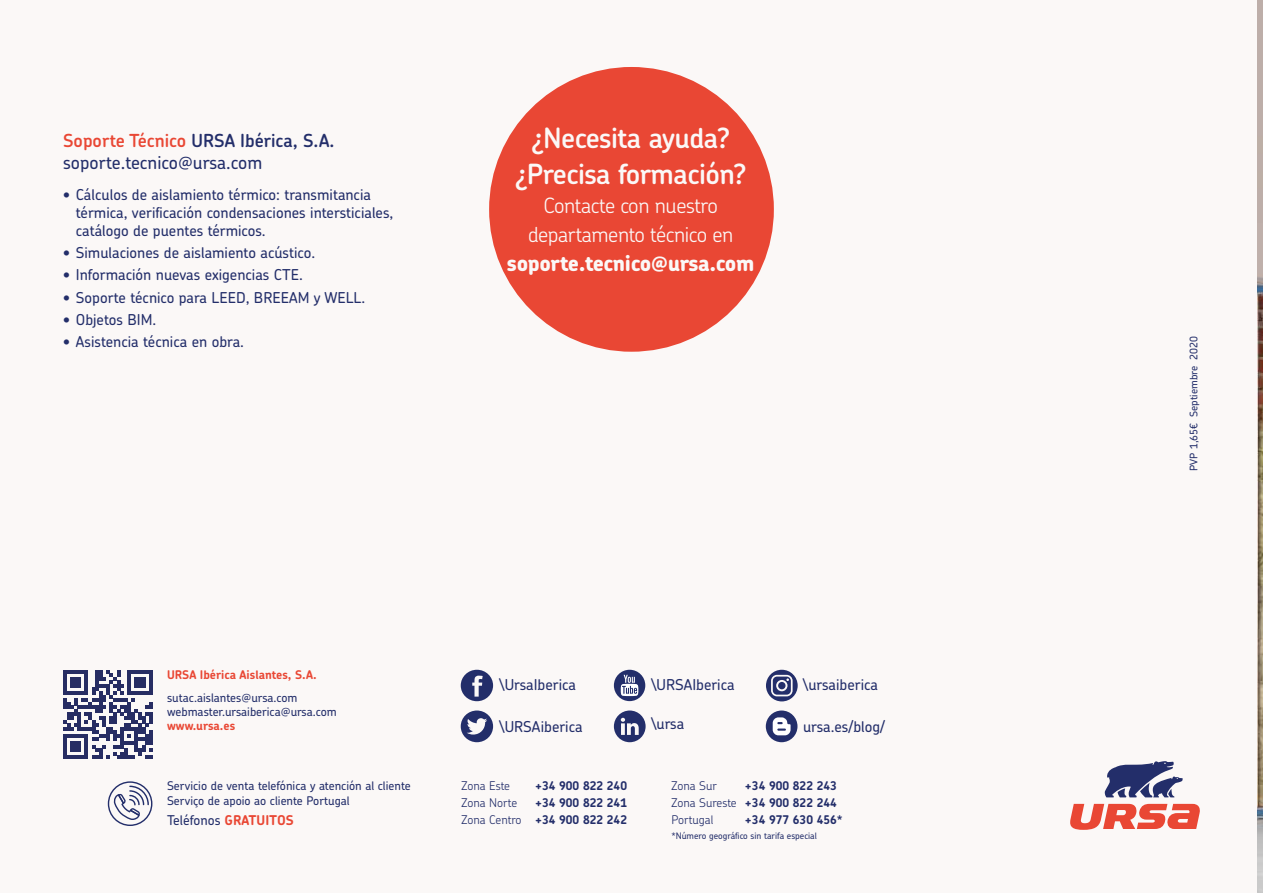
<style>
.page{position:relative;width:1263px;height:893px;background:#fbf8f7}
.page>*{position:absolute;margin:0;border:0;box-sizing:border-box;transform-origin:0 0}
.t1{font:600 27.9px/36.2px "Chevin Pro";letter-spacing:-.02em;color:#fbf8f7;text-align:center}
.t2{font:800 21.3px "Chevin Pro";letter-spacing:-.02em;color:#fbf8f7}
.t3{font:300 21px/28.8px "Chevin Pro";letter-spacing:-.02em;color:#fbf8f7;text-align:center}
.t4{font:500 18px/21.6px "Chevin Pro";color:#232e6a}
.t5{font:500 15px/18px "Chevin Pro";color:#232e6a}
.t6{font:500 13.5px "Chevin Pro";color:#232e6a}
.t7{font:500 12px/14.4px "Chevin Pro";color:#232e6a}
.t8{font:700 12px/17px "Chevin Pro";color:#232e6a;text-align:right}
.t9{font:700 12px "Chevin Pro";color:#e94734}
.t10{font:300 12px "Chevin Pro";color:#232e6a}
.t11{font:500 10.5px "Chevin Pro";color:#232e6a}
.t12{font:500 9px "Chevin Pro";color:#232e6a}
.s1{font-weight:600;color:#e94734}
.s2{font-weight:600}
.s3{font-weight:700;color:#e94734}
.s4{font-weight:300}
</style>
<div class="page">
<div style="left:614px;top:670px;width:31px;height:31px;background:#232e6a;border-radius:50%"></div>
<svg style="left:621px;top:675px;width:17px;height:21px"></svg>
<div style="left:461px;top:670px;width:32px;height:31px;background:#232e6a;border-radius:50%"></div>
<svg style="left:472px;top:676px;width:11px;height:21px"></svg>
<div style="left:461px;top:710px;width:32px;height:32px;background:#232e6a;border-radius:50%"></div>
<svg style="left:467px;top:718px;width:20px;height:16px"></svg>
<div style="left:614px;top:710px;width:32px;height:32px;background:#232e6a;border-radius:50%"></div>
<svg style="left:621px;top:718px;width:18px;height:17px"></svg>
<svg style="left:63px;top:670px;width:89px;height:89px"></svg>
<svg style="left:108px;top:781px;width:44px;height:45px"></svg>
<div style="left:766px;top:710px;width:31px;height:32px;background:#232e6a;border-radius:50%"></div>
<svg style="left:773px;top:717px;width:17px;height:18px"></svg>
<svg style="left:1105px;top:761px;width:78px;height:36px"></svg>
<svg style="left:1070px;top:804px;width:130px;height:26px"></svg>
<svg style="left:766px;top:670px;width:32px;height:31px"></svg>
<svg style="left:771px;top:675px;width:22px;height:21px"></svg>
<div style="left:489px;top:67px;width:285px;height:285px;background:#e94734;border-radius:50%"></div>
<img style="left:1258px;top:0;width:5px;height:893px">
<p class="t4" style="left:63px;top:130px;width:273px"><span class="s1">Soporte Técnico</span> <span class="s2">URSA Ibérica, S.A. </span>soporte.tecnico@ursa.com</p>
<p class="t5" style="left:76px;top:185px;width:319px;text-indent:-13px">• Cálculos de aislamiento térmico: transmitancia térmica, verificación condensaciones intersticiales, catálogo de puentes térmicos.</p>
<p class="t5" style="left:63px;top:243px;width:253px">• Simulaciones de aislamiento acústico.</p>
<p class="t5" style="left:63px;top:265px;width:241px">• Información nuevas exigencias CTE.</p>
<p class="t5" style="left:63px;top:288px;width:304px">• Soporte técnico para LEED, BREEAM y WELL.</p>
<p class="t5" style="left:63px;top:310px;width:95px">• Objetos BIM.</p>
<p class="t5" style="left:63px;top:332px;width:182px">• Asistencia técnica en obra.</p>
<h1 class="t1" style="left:514px;top:119px;width:234px">¿Necesita ayuda? ¿Precisa formación?</h1>
<h3 class="t3" style="left:528px;top:190px;width:207px">Contacte con nuestro departamento técnico en</h3>
<h2 class="t2" style="left:507px;top:249px;width:249px">soporte.tecnico@ursa.com</h2>
<p class="t9" style="left:167px;top:666px;width:151px">URSA Ibérica Aislantes, S.A.</p>
<p class="t7" style="left:167px;top:690px;width:171px">sutac.aislantes@ursa.com webmaster.ursaiberica@ursa.com</p>
<p class="t9" style="left:167px;top:718px;width:70px">www.ursa.es</p>
<p class="t7" style="left:167px;top:778px;width:245px">Servicio de venta telefónica y atención al cliente<br>Serviço de apoio ao cliente Portugal</p>
<p class="t6" style="left:167px;top:811px;width:128px">Teléfonos <span class="s3">GRATUITOS</span></p>
<p class="t5" style="left:499px;top:675px;width:78px">\UrsaIberica</p>
<p class="t5" style="left:499px;top:717px;width:85px">\URSAiberica</p>
<p class="t10" style="left:462px;top:778px;width:50px">Zona Este</p>
<p class="t8" style="left:535px;top:777px;width:93px">+34 900 822 240</p>
<p class="t10" style="left:462px;top:795px;width:57px">Zona Norte</p>
<p class="t8" style="left:462px;top:794px;width:167px">+34 900 822 241<br><span class="s4">Zona Centro</span> +34 900 822 242</p>
<p class="t5" style="left:651px;top:675px;width:85px">\URSAIberica</p>
<p class="t5" style="left:651px;top:714px;width:35px">\ursa</p>
<p class="t5" style="left:803px;top:675px;width:77px">\ursaiberica</p>
<p class="t5" style="left:803px;top:717px;width:84px">ursa.es/blog/</p>
<p class="t8" style="left:671px;top:777px;width:167px;text-align:justify;text-indent:74px">+34 900 822 243<br><span class="s4">Zona Sureste</span> +34 900 822 244<br><span class="s4">Portugal</span></p>
<p class="t10" style="left:671px;top:778px;width:47px">Zona Sur</p>
<p class="t8" style="left:745px;top:811px;width:99px">+34 977 630 456*</p>
<p class="t12" style="left:671px;top:830px;width:147px">*Número geográfico sin tarifa especial</p>
<p class="t11" style="left:1187px;top:471px;width:136px;rotate:-90deg">PVP 1,65€ Septiembre 2020</p>
</div>
